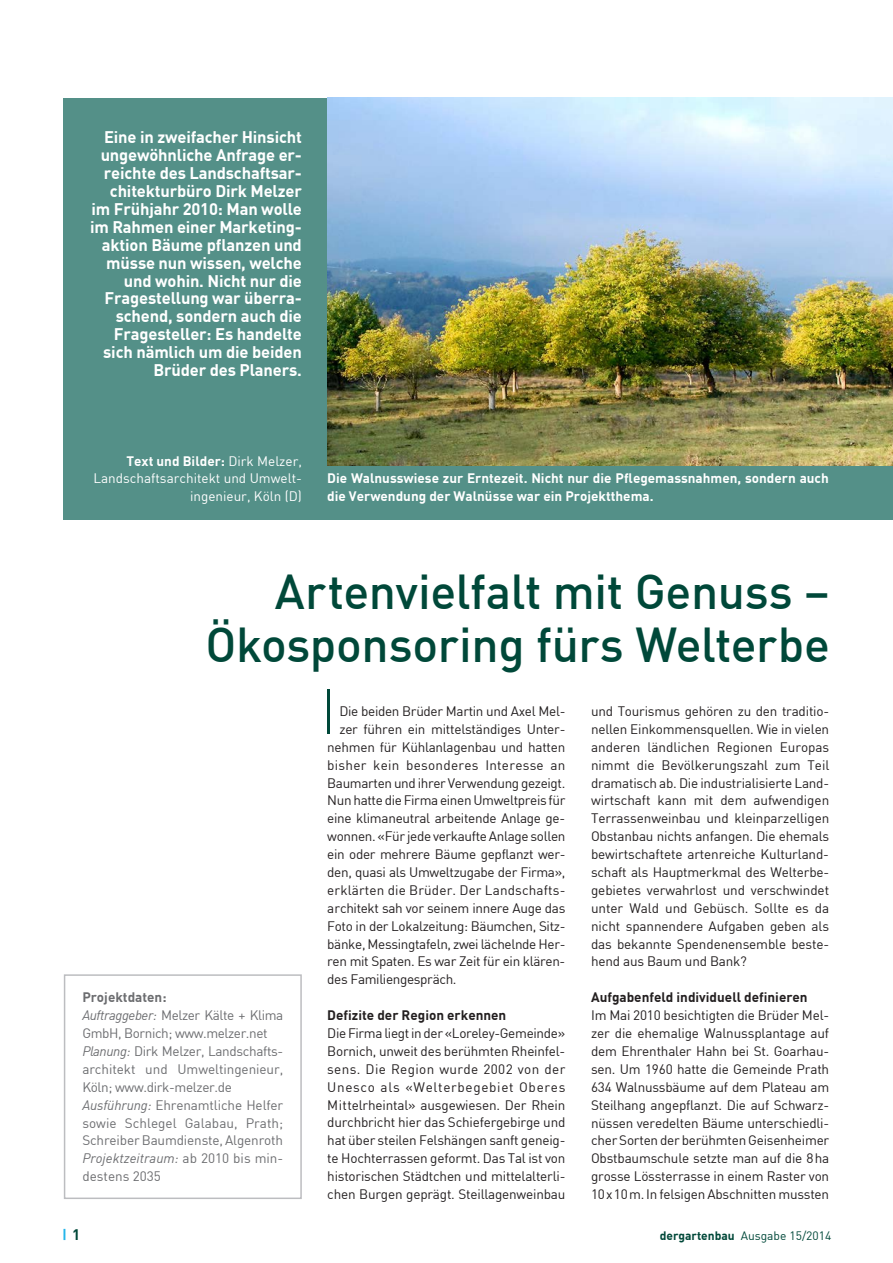
<style>
.page{position:relative;width:893px;height:1263px;background:#fff}
.page>*{position:absolute;margin:0;border:0;box-sizing:border-box;transform-origin:0 0}
.t1{font:500 48px/53.7px "DIN Offc Pro";letter-spacing:-.01em;color:#004839;text-align:right}
.t2{font:700 16.5px/17.9px "DIN Offc Pro";letter-spacing:-.01em;color:#fff;text-align:right}
.t3{font:700 15px "DIN Offc Pro";color:#004839}
.t4{font:13.5px/17.9px "DIN Offc Pro";letter-spacing:-.025em;color:#231f20;text-align:justify}
.t5{font:13.5px/17.9px "DIN Offc Pro";letter-spacing:-.01em;color:#6c6d70}
.t6{font:700 13.5px/17.9px "DIN Offc Pro";color:#fff}
.t7{font:13.5px/17.9px "DIN Offc Pro";color:#fff;text-align:right}
.t8{font:700 13.5px "DIN Offc Pro";color:#231f20}
.t9{font:13.5px "DIN Offc Pro";letter-spacing:.01em;color:#231f20}
.t10{font:13.5px "DIN Offc Pro";letter-spacing:.02em;color:#231f20}
.t11{font:12px "DIN Offc Pro";color:#004839}
.s1{font-weight:700}
.s2{font-style:italic}
</style>
<div class="page">
<div style="left:64px;top:98px;width:829px;height:421px;background:#549088"></div>
<svg style="left:63px;top:1229px;width:2px;height:11px"></svg>
<hr style="left:327px;top:689px;width:3px;height:45px;background:#004839">
<img style="left:327px;top:98px;width:566px;height:367px">
<div style="left:64px;top:974px;width:238px;height:225px;border:2px solid #bcbdc0"></div>
<p class="t2" style="left:90px;top:126px;width:213px">Eine in zweifacher Hinsicht ungewöhnliche Anfrage er&shy;reichte des Landschaftsar&shy;chitekturbüro Dirk Melzer im Frühjahr 2010: Man wolle im Rahmen einer Marketing&shy;aktion Bäume pflanzen und müsse nun wissen, welche und wohin. Nicht nur die<br>Fragestellung war überra&shy;schend, sondern auch die<br>Fragesteller: Es handelte sich nämlich um die beiden<br>Brüder des Planers.</p>
<p class="t7" style="left:93px;top:450px;width:210px"><span class="s1">Text und Bilder:</span> Dirk Melzer,<br>Landschaftsarchitekt und Umwelt&shy;ingenieur, Köln (D)</p>
<p class="t6" style="left:327px;top:468px;width:503px">Die Walnusswiese zur Erntezeit. Nicht nur die Pflegemassnahmen, sondern auch die Verwendung der Walnüsse war ein Projektthema.</p>
<h1 class="t1" style="left:205px;top:559px;width:626px">Artenvielfalt mit Genuss –<br>Ökosponsoring fürs Welterbe</h1>
<p class="t5" style="left:82px;top:987px;width:202px"><span class="s1">Projektdaten:<br></span><span class="s2">Auftraggeber:</span> Melzer Kälte + Klima<br>GmbH, Bornich; www.melzer.net<br><span class="s2">Planung:</span> Dirk Melzer, Landschafts&shy;architekt und Umweltingenieur,<br>Köln; www.dirk-melzer.de<br><span class="s2">Ausführung:</span> Ehrenamtliche Helfer sowie Schlegel Galabau, Prath;<br>Schreiber Baumdienste, Algenroth<br><span class="s2">Projektzeitraum:</span> ab 2010 bis min&shy;destens 2035</p>
<p class="t4" style="left:339px;top:701px;width:227px">Die beiden Brüder Martin und Axel Mel-</p>
<p class="t4" style="left:339px;top:719px;width:227px">zer führen ein mittelständiges Unter-</p>
<p class="t4" style="left:327px;top:737px;width:240px">nehmen für Kühlanlagenbau und hatten</p>
<p class="t10" style="left:327px;top:754px;width:240px">bisher kein besonderes Interesse an</p>
<p class="t4" style="left:327px;top:772px;width:240px">Baumarten und ihrer Verwendung gezeigt.</p>
<p class="t4" style="left:327px;top:790px;width:240px">Nun hatte die Firma einen Umweltpreis für</p>
<p class="t4" style="left:327px;top:808px;width:239px">eine klimaneutral arbeitende Anlage ge-</p>
<p class="t4" style="left:327px;top:826px;width:240px">wonnen. «Für jede verkaufte Anlage sollen</p>
<p class="t4" style="left:327px;top:844px;width:240px">ein oder mehrere Bäume gepflanzt wer-</p>
<p class="t4" style="left:327px;top:862px;width:240px">den, quasi als Umweltzugabe der Firma»,</p>
<p class="t9" style="left:327px;top:879px;width:240px">erklärten die Brüder. Der Landschafts-</p>
<p class="t4" style="left:327px;top:898px;width:240px">architekt sah vor seinem innere Auge das</p>
<p class="t4" style="left:327px;top:915px;width:240px">Foto in der Lokalzeitung: Bäumchen, Sitz-</p>
<p class="t4" style="left:327px;top:933px;width:240px">bänke, Messingtafeln, zwei lächelnde Her-</p>
<p class="t4" style="left:327px;top:951px;width:240px">ren mit Spaten. Es war Zeit für ein klären-</p>
<p class="t4" style="left:327px;top:969px;width:131px">des Familiengespräch.</p>
<p class="t8" style="left:327px;top:1004px;width:181px">Defizite der Region erkennen</p>
<p class="t4" style="left:327px;top:1023px;width:240px">Die Firma liegt in der «Loreley-Gemeinde» Bornich, unweit des berühmten Rheinfel&shy;sens. Die Region wurde 2002 von der Unesco als «Welterbegebiet Oberes Mittelrheintal» ausgewiesen. Der Rhein durchbricht hier das Schiefergebirge und hat über steilen Felshängen sanft geneig&shy;te Hochterrassen geformt. Das Tal ist von historischen Städtchen und mittelalterli&shy;chen Burgen geprägt. Steillagenweinbau</p>
<p class="t4" style="left:591px;top:701px;width:240px">und Tourismus gehören zu den traditio&shy;nellen Einkommensquellen. Wie in vielen anderen ländlichen Regionen Europas nimmt die Bevölkerungszahl zum Teil dramatisch ab. Die industrialisierte Land&shy;wirtschaft kann mit dem aufwendigen Terrassenweinbau und kleinparzelligen Obstanbau nichts anfangen. Die ehemals bewirtschaftete artenreiche Kulturland&shy;schaft als Hauptmerkmal des Welterbe&shy;gebietes verwahrlost und verschwindet unter Wald und Gebüsch. Sollte es da nicht spannendere Aufgaben geben als das bekannte Spendenensemble beste&shy;hend aus Baum und Bank?</p>
<p class="t8" style="left:591px;top:986px;width:218px">Aufgabenfeld individuell definieren</p>
<p class="t4" style="left:591px;top:1005px;width:240px">Im Mai 2010 besichtigten die Brüder Mel&shy;zer die ehemalige Walnussplantage auf dem Ehrenthaler Hahn bei St. Goarhau&shy;sen. Um 1960 hatte die Gemeinde Prath 634 Walnussbäume auf dem Plateau am Steilhang angepflanzt. Die auf Schwarz&shy;nüssen veredelten Bäume unterschiedli&shy;cher Sorten der berühmten Geisenheimer Obstbaumschule setzte man auf die 8ha grosse Lössterrasse in einem Raster von 10x10m. In felsigen Abschnitten mussten</p>
<p class="t3" style="left:72px;top:1222px;width:10px">1</p>
<p class="t11" style="left:660px;top:1226px;width:173px"><span class="s1">dergartenbau</span> Ausgabe 15/2014</p>
</div>
